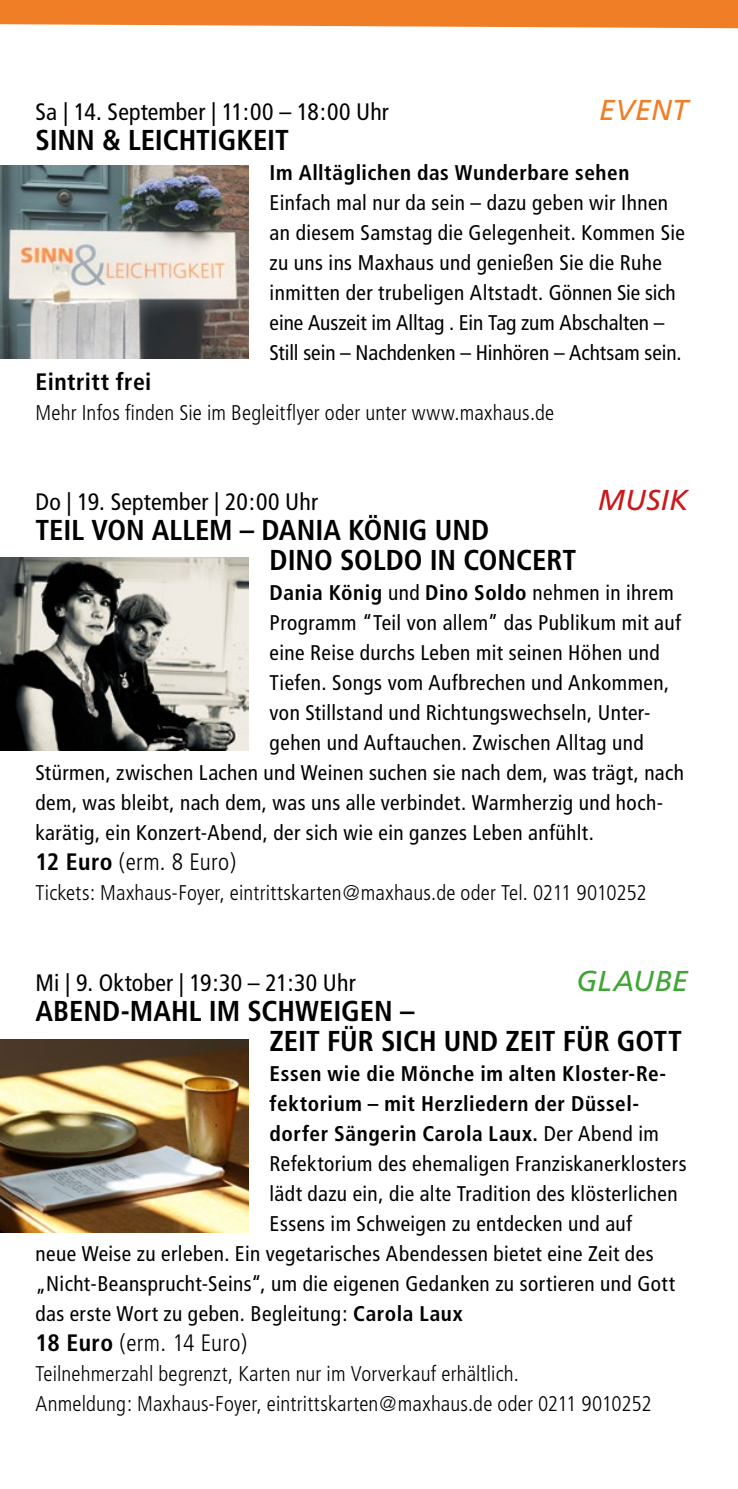
<style>
.page{position:relative;width:738px;height:1489px;background:#fff}
.page>*{position:absolute;margin:0;border:0;box-sizing:border-box;transform-origin:0 0}
.t1{font:700 condensed 28.75px/30px "Frutiger";color:#000}
.t2{font:italic 28.75px "Frutiger";letter-spacing:.01em;color:#3fa535}
.t3{font:italic 28.75px "Frutiger";letter-spacing:.015em;color:#f07e26}
.t4{font:italic 28.75px "Frutiger";letter-spacing:.01em;color:#cd171a}
.t5{font:condensed 23.75px "Frutiger";letter-spacing:.005em;color:#000}
.t6{font:300 condensed 23.75px "Frutiger";letter-spacing:.015em;color:#000}
.t7{font:700 condensed 23.75px "Frutiger";letter-spacing:.02em;color:#000}
.t8{font:condensed 21.25px/30px "Frutiger";letter-spacing:.02em;color:#000}
.t9{font:300 condensed 21.25px/30px "Frutiger";letter-spacing:.005em;color:#000}
.t10{font:700 condensed 21.25px "Frutiger";letter-spacing:.025em;color:#000}
.s1{font-weight:400}
.s2{font-weight:700}
</style>
<div class="page">
<svg style="left:0;top:0;width:737px;height:28px;background:#f08633"></svg>
<img style="left:0;top:165px;width:248px;height:194px">
<img style="left:0;top:557px;width:248px;height:193px">
<img style="left:0;top:1039px;width:248px;height:193px">
<hr style="left:737px;top:705px;width:1px;height:194px;background:#dadada">
<p class="t5" style="left:35px;top:98px;width:355px">Sa | 14. September | 11:00 – 18:00 Uhr</p>
<h1 class="t3" style="left:598px;top:93px;width:91px">EVENT</h1>
<h1 class="t1" style="left:35px;top:125px;width:255px">SINN &amp; LEICHTIGKEIT</h1>
<p class="t10" style="left:269px;top:160px;width:361px">Im Alltäglichen das Wunderbare sehen</p>
<p class="t8" style="left:269px;top:188px;width:416px">Einfach mal nur da sein – dazu geben wir Ihnen an diesem Samstag die Gelegenheit. Kommen Sie zu uns ins Maxhaus und genießen Sie die Ruhe inmitten der trubeligen Altstadt. Gönnen Sie sich eine Auszeit im Alltag . Ein Tag zum Abschalten – Still sein – Nachdenken – Hinhören – Achtsam sein.</p>
<p class="t7" style="left:35px;top:368px;width:117px">Eintritt frei</p>
<p class="t9" style="left:35px;top:398px;width:520px">Mehr Infos finden Sie im Begleitflyer oder unter www.maxhaus.de</p>
<p class="t5" style="left:35px;top:488px;width:284px">Do | 19. September | 20:00 Uhr</p>
<h1 class="t4" style="left:597px;top:483px;width:92px">MUSIK</h1>
<h1 class="t1" style="left:269px;top:515px;width:308px;text-indent:-234px">TEIL VON ALLEM – DANIA KÖNIG UND<br>DINO SOLDO IN CONCERT</h1>
<p class="t10" style="left:269px;top:580px;width:405px">Dania König <span class="s1">und</span> Dino Soldo <span class="s1">nehmen in ihrem</span></p>
<p class="t8" style="left:269px;top:608px;width:412px">Programm “Teil von allem” das Publikum mit auf</p>
<p class="t8" style="left:269px;top:638px;width:391px">eine Reise durchs Leben mit seinen Höhen und</p>
<p class="t8" style="left:269px;top:668px;width:401px">Tiefen. Songs vom Aufbrechen und Ankommen,</p>
<p class="t8" style="left:269px;top:698px;width:382px">von Stillstand und Richtungswechseln, Unter-</p>
<p class="t8" style="left:269px;top:728px;width:375px">gehen und Auftauchen. Zwischen Alltag und</p>
<p class="t8" style="left:35px;top:758px;width:649px">Stürmen, zwischen Lachen und Weinen suchen sie nach dem, was trägt, nach</p>
<p class="t8" style="left:35px;top:788px;width:628px">dem, was bleibt, nach dem, was uns alle verbindet. Warmherzig und hoch-</p>
<p class="t8" style="left:35px;top:818px;width:559px">karätig, ein Konzert-Abend, der sich wie ein ganzes Leben anfühlt.</p>
<p class="t6" style="left:35px;top:848px;width:202px"><span class="s2">12 Euro</span> (erm. 8 Euro)</p>
<p class="t9" style="left:35px;top:878px;width:612px">Tickets: Maxhaus-Foyer, eintrittskarten@maxhaus.de oder Tel. 0211 9010252</p>
<p class="t5" style="left:35px;top:968px;width:321px">Mi | 9. Oktober | 19:30 – 21:30 Uhr</p>
<h1 class="t2" style="left:576px;top:963px;width:113px">GLAUBE</h1>
<h1 class="t1" style="left:269px;top:995px;width:413px;text-indent:-234px">ABEND-MAHL IM SCHWEIGEN –<br>ZEIT FÜR SICH UND ZEIT FÜR GOTT</h1>
<p class="t10" style="left:269px;top:1060px;width:398px">Essen wie die Mönche im alten Kloster-Re-</p>
<p class="t10" style="left:269px;top:1090px;width:371px">fektorium – mit Herzliedern der Düssel-</p>
<p class="t10" style="left:269px;top:1120px;width:390px">dorfer Sängerin Carola Laux. <span class="s1">Der Abend im</span></p>
<p class="t8" style="left:269px;top:1148px;width:418px">Refektorium des ehemaligen Franziskanerklosters</p>
<p class="t8" style="left:269px;top:1178px;width:409px">lädt dazu ein, die alte Tradition des klösterlichen</p>
<p class="t8" style="left:269px;top:1208px;width:364px">Essens im Schweigen zu entdecken und auf</p>
<p class="t8" style="left:35px;top:1238px;width:619px">neue Weise zu erleben. Ein vegetarisches Abendessen bietet eine Zeit des</p>
<p class="t8" style="left:35px;top:1268px;width:640px">„Nicht-Beansprucht-Seins“, um die eigenen Gedanken zu sortieren und Gott</p>
<p class="t8" style="left:35px;top:1298px;width:428px">das erste Wort zu geben. Begleitung: <span class="s2">Carola Laux</span></p>
<p class="t6" style="left:35px;top:1328px;width:213px"><span class="s2">18 Euro</span> (erm. 14 Euro)</p>
<p class="t9" style="left:35px;top:1358px;width:617px">Teilnehmerzahl begrenzt, Karten nur im Vorverkauf erhältlich.<br>Anmeldung: Maxhaus-Foyer, eintrittskarten@maxhaus.de oder 0211 9010252</p>
</div>
